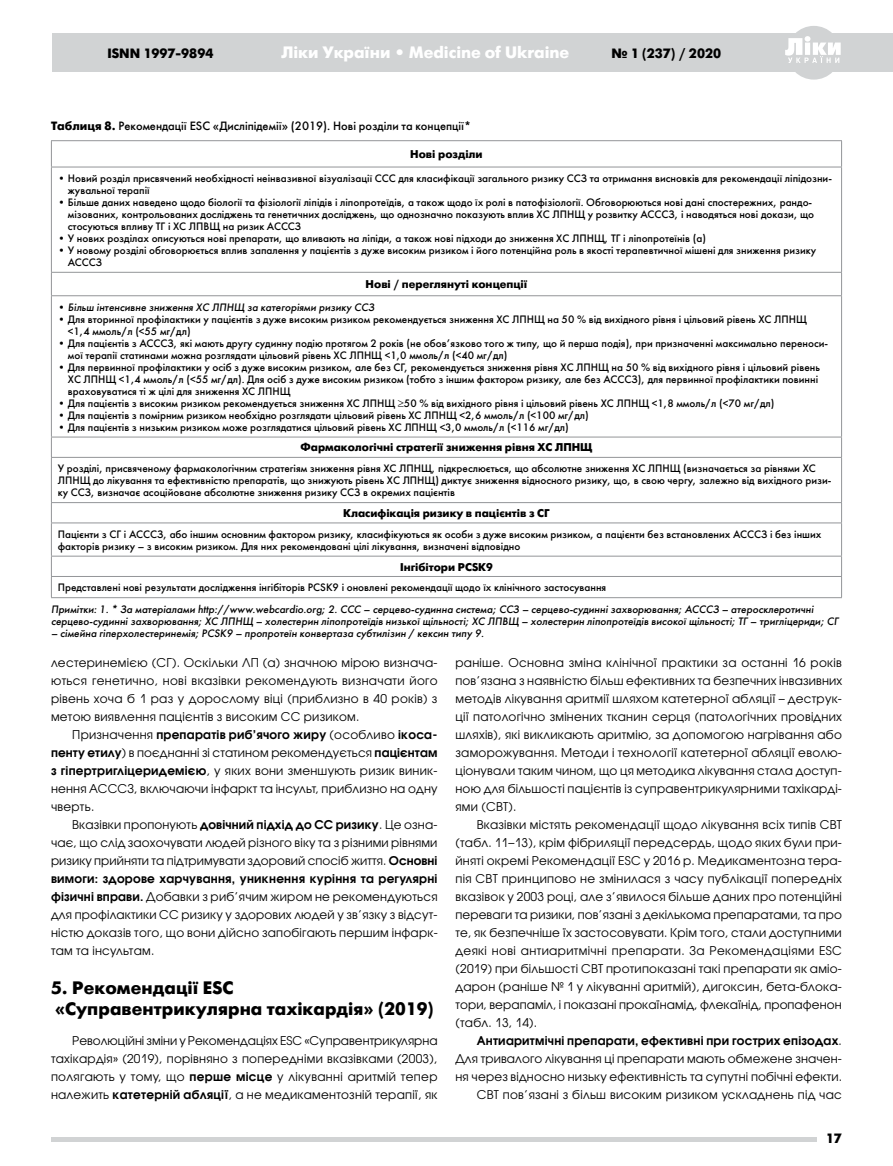
<style>
.page{position:relative;width:893px;height:1166px;background:#fff}
.page>*{position:absolute;margin:0;border:0;box-sizing:border-box;transform-origin:0 0}
.t1{font:700 18px/21px "Futura Futuris C";letter-spacing:.005em;color:#000}
.t2{font:700 16.5px "Futura Futuris C";color:#fff}
.t3{font:700 13.5px "Futura Futuris C";color:#000}
.t4{font:12px/18px "Avant Garde Gothic C";letter-spacing:.015em;color:#000;text-align:justify}
.t5{font:12px "Futura Futuris C";color:#000}
.t6{font:11.25px/12px "Futura Medium C";color:#000}
.t7{font:italic 11.25px/12px "Futura Medium C";color:#000}
.t8{font:700 11.25px "Futura Futuris C";color:#000}
.s1{font-weight:700}
.s2{font-style:normal}
</style>
<div class="page">
<hr style="left:51px;top:1137px;width:765px;height:3px;background:#d1d3d4">
<div style="left:53px;top:34px;width:840px;height:38px;background:#d1d3d4"></div>
<div style="left:787px;top:26px;width:54px;height:54px;background:#d1d3d4;border-radius:50%"></div>
<svg style="left:785px;top:36px;width:56px;height:27px"></svg>
<svg style="left:52px;top:141px;width:789px;height:416px"></svg>
<hr style="left:51px;top:167px;width:1px;height:105px;background:#939598">
<hr style="left:51px;top:296px;width:1px;height:140px;background:#939598">
<hr style="left:51px;top:457px;width:1px;height:45px;background:#939598">
<hr style="left:51px;top:523px;width:1px;height:32px;background:#939598">
<hr style="left:841px;top:167px;width:1px;height:105px;background:#939598">
<hr style="left:841px;top:296px;width:1px;height:140px;background:#939598">
<hr style="left:841px;top:457px;width:1px;height:45px;background:#939598">
<hr style="left:841px;top:523px;width:1px;height:32px;background:#939598">
<hr style="left:51px;top:597px;width:791px;height:1px;background:#939598">
<hr style="left:51px;top:140px;width:791px;height:1px;background:#939598">
<svg style="left:51px;top:141px;width:1px;height:26px"></svg>
<svg style="left:841px;top:141px;width:1px;height:26px"></svg>
<hr style="left:51px;top:167px;width:791px;height:1px;background:#939598">
<hr style="left:51px;top:272px;width:791px;height:1px;background:#939598">
<svg style="left:51px;top:272px;width:1px;height:23px"></svg>
<svg style="left:841px;top:272px;width:1px;height:23px"></svg>
<hr style="left:51px;top:295px;width:791px;height:1px;background:#939598">
<hr style="left:51px;top:436px;width:791px;height:1px;background:#939598">
<svg style="left:51px;top:437px;width:1px;height:20px"></svg>
<svg style="left:841px;top:437px;width:1px;height:20px"></svg>
<hr style="left:51px;top:457px;width:791px;height:1px;background:#939598">
<hr style="left:51px;top:502px;width:791px;height:1px;background:#939598">
<svg style="left:51px;top:503px;width:1px;height:19px"></svg>
<svg style="left:841px;top:503px;width:1px;height:19px"></svg>
<hr style="left:51px;top:522px;width:791px;height:1px;background:#939598">
<hr style="left:51px;top:555px;width:791px;height:1px;background:#939598">
<svg style="left:51px;top:556px;width:1px;height:41px"></svg>
<svg style="left:841px;top:556px;width:1px;height:41px"></svg>
<hr style="left:51px;top:576px;width:791px;height:1px;background:#939598">
<p class="t3" style="left:107px;top:45px;width:108px">ISNN 1997-9894</p>
<h2 class="t2" style="left:281px;top:43px;width:289px">Ліки України • Medicine of Ukraine</h2>
<p class="t3" style="left:611px;top:45px;width:111px">№ 1 (237) / 2020</p>
<p class="t5" style="left:51px;top:119px;width:422px"><span class="s1">Таблиця 8.</span> Рекомендації ESC «Дисліпідемії» (2019). Нові розділи та концепції*</p>
<p class="t8" style="left:410px;top:148px;width:74px">Нові розділи</p>
<p class="t6" style="left:68px;top:172px;width:765px;text-indent:-10px">• Новий розділ присвячений необхідності неінвазивної візуалізації ССС для класифікації загального ризику ССЗ та отримання висновків для рекомендації ліпідозни&shy;жувальної терапії</p>
<p class="t6" style="left:68px;top:196px;width:748px;text-indent:-10px">• Більше даних наведено щодо біології та фізіології ліпідів і ліпопротеїдів, а також щодо їх ролі в патофізіології. Обговорюються нові дані спостережних, рандо&shy;мізованих, контрольованих досліджень та генетичних досліджень, що однозначно показують вплив ХС ЛПНЩ у розвитку АСССЗ, і наводяться нові докази, що стосуються впливу ТГ і ХС ЛПВЩ на ризик АСССЗ</p>
<p class="t6" style="left:58px;top:232px;width:650px">• У нових розділах описуються нові препарати, що вливають на ліпіди, а також нові підходи до зниження ХС ЛПНЩ, ТГ і ліпопротеїнів (а)</p>
<p class="t6" style="left:68px;top:244px;width:750px;text-indent:-10px">• У новому розділі обговорюється вплив запалення у пацієнтів з дуже високим ризиком і його потенційна роль в якості терапевтичної мішені для зниження ризику<br>АСССЗ</p>
<p class="t8" style="left:366px;top:278px;width:163px">Нові / переглянуті концепції</p>
<p class="t7" style="left:58px;top:301px;width:318px"><span class="s2">•</span> Більш інтенсивне зниження ХС ЛПНЩ за категоріями ризику ССЗ</p>
<p class="t6" style="left:68px;top:313px;width:740px;text-indent:-10px">• Для вторинної профілактики у пацієнтів з дуже високим ризиком рекомендується зниження ХС ЛПНЩ на 50 % від вихідного рівня і цільовий рівень ХС ЛПНЩ &lt;1,4 ммоль/л (&lt;55 мг/дл)</p>
<p class="t6" style="left:68px;top:337px;width:762px;text-indent:-10px">• Для пацієнтів з АСССЗ, які мають другу судинну подію протягом 2 років (не обов’язково того ж типу, що й перша подія), при призначенні максимально переноси&shy;мої терапії статинами можна розглядати цільовий рівень ХС ЛПНЩ &lt;1,0 ммоль/л (&lt;40 мг/дл)</p>
<p class="t6" style="left:68px;top:361px;width:753px;text-indent:-10px">• Для первинної профілактики у осіб з дуже високим ризиком, але без СГ, рекомендується зниження рівня ХС ЛПНЩ на 50 % від вихідного рівня і цільовий рівень<br>ХС ЛПНЩ &lt;1,4 ммоль/л (&lt;55 мг/дл). Для осіб з дуже високим ризиком (тобто з іншим фактором ризику, але без АСССЗ), для первинної профілактики повинні враховуватися ті ж цілі для зниження ХС ЛПНЩ</p>
<p class="t6" style="left:58px;top:397px;width:718px">• Для пацієнтів з високим ризиком рекомендується зниження ХС ЛПНЩ ≥50 % від вихідного рівня і цільовий рівень ХС ЛПНЩ &lt;1,8 ммоль/л (&lt;70 мг/дл)</p>
<p class="t6" style="left:58px;top:409px;width:532px">• Для пацієнтів з помірним ризиком необхідно розглядати цільовий рівень ХС ЛПНЩ &lt;2,6 ммоль/л (&lt;100 мг/дл)</p>
<p class="t6" style="left:58px;top:421px;width:513px">• Для пацієнтів з низьким ризиком може розглядатися цільовий рівень ХС ЛПНЩ &lt;3,0 ммоль/л (&lt;116 мг/дл)</p>
<p class="t8" style="left:301px;top:441px;width:293px">Фармакологічні стратегії зниження рівня ХС ЛПНЩ</p>
<p class="t6" style="left:58px;top:462px;width:775px">У розділі, присвяченому фармакологічним стратегіям зниження рівня ХС ЛПНЩ, підкреслюється, що абсолютне зниження ХС ЛПНЩ (визначається за рівнями ХС<br>ЛПНЩ до лікування та ефективністю препаратів, що знижують рівень ХС ЛПНЩ) диктує зниження відносного ризику, що, в свою чергу, залежно від вихідного ризи&shy;ку ССЗ, визначає асоційоване абсолютне зниження ризику ССЗ в окремих пацієнтів</p>
<p class="t8" style="left:343px;top:506px;width:208px">Класифікація ризику в пацієнтів з СГ</p>
<p class="t6" style="left:58px;top:528px;width:765px">Пацієнти з СГ і АСССЗ, або іншим основним фактором ризику, класифікуються як особи з дуже високим ризиком, а пацієнти без встановлених АСССЗ і без інших факторів ризику – з високим ризиком. Для них рекомендовані цілі лікування, визначені відповідно</p>
<p class="t8" style="left:400px;top:560px;width:94px">Інгібітори PCSK9</p>
<p class="t6" style="left:58px;top:581px;width:550px">Представлені нові результати дослідження інгібіторів PCSK9 і оновлені рекомендації щодо їх клінічного застосування</p>
<p class="t7" style="left:51px;top:602px;width:789px">Примітки: 1. * За матеріалами http://www.webcardio.org; 2. ССС – серцево-судинна система; ССЗ – серцево-судинні захворювання; АСССЗ – атеросклеротичні серцево-судинні захворювання; ХС ЛПНЩ – холестерин ліпопротеїдів низької щільності; ХС ЛПВЩ – холестерин ліпопротеїдів високої щільності; ТГ – тригліцериди; СГ</p>
<p class="t7" style="left:51px;top:626px;width:434px">– сімейна гіперхолестеринемія; PCSK9 – пропротеїн конвертаза субтилізин / кексин типу 9.</p>
<p class="t4" style="left:51px;top:653px;width:388px">лестеринемією (СГ). Оскільки ЛП (а) значною мірою визнача&shy;ються генетично, нові вказівки рекомендують визначати його рівень хоча б 1 раз у дорослому віці (приблизно в 40 років) з метою виявлення пацієнтів з високим СС ризиком.</p>
<p class="t4" style="left:51px;top:725px;width:388px;text-indent:21px">Призначення <span class="s1">препаратів риб’ячого жиру</span> (особливо <span class="s1">ікоса&shy;пенту етилу</span>) в поєднанні зі статином рекомендується <span class="s1">пацієнтам з гіпертригліцеридемією</span>, у яких вони зменшують ризик виник&shy;нення АСССЗ, включаючи інфаркт та інсульт, приблизно на одну чверть.</p>
<p class="t4" style="left:51px;top:815px;width:388px;text-indent:21px">Вказівки пропонують <span class="s1">довічний підхід до СС ризику</span>. Це озна&shy;чає, що слід заохочувати людей різного віку та з різними рівнями ризику прийняти та підтримувати здоровий спосіб життя. <span class="s1">Основні вимоги: здорове харчування, уникнення куріння та регулярні фізичні вправи.</span> Добавки з риб’ячим жиром не рекомендуються для профілактики СС ризику у здорових людей у зв’язку з відсут&shy;ністю доказів того, що вони дійсно запобігають першим інфарк&shy;там та інсультам.</p>
<h1 class="t1" style="left:51px;top:977px;width:385px">5. Рекомендації ESC «Суправентрикулярна тахікардія» (2019)</h1>
<p class="t4" style="left:51px;top:1031px;width:388px;text-indent:21px">Революційні зміни у Рекомендаціях ESC «Суправентрикулярна тахікардія» (2019), порівняно з попередніми вказівками (2003), полягають у тому, що <span class="s1">перше місце</span> у лікуванні аритмій тепер належить <span class="s1">катетерній абляції</span>, а не медикаментозній терапії, як</p>
<p class="t4" style="left:455px;top:653px;width:388px">раніше. Основна зміна клінічної практики за останні 16 років пов’язана з наявністю більш ефективних та безпечних інвазивних методів лікування аритмії шляхом катетерної абляції – деструк&shy;ції патологічно змінених тканин серця (патологічних провідних шляхів), які викликають аритмію, за допомогою нагрівання або заморожування. Методи і технології катетерної абляції еволю&shy;ціонували таким чином, що ця методика лікування стала доступ&shy;ною для більшості пацієнтів із суправентрикулярними тахікарді&shy;ями (СВТ).</p>
<p class="t4" style="left:455px;top:815px;width:388px;text-indent:21px">Вказівки містять рекомендації щодо лікування всіх типів СВТ (табл. 11–13), крім фібриляції передсердь, щодо яких були при&shy;йняті окремі Рекомендації ESC у 2016 р. Медикаментозна тера&shy;пія СВТ принципово не змінилася з часу публікації попередніх вказівок у 2003 році, але з’явилося більше даних про потенційні переваги та ризики, пов’язані з декількома препаратами, та про те, як безпечніше їх застосовувати. Крім того, стали доступними деякі нові антиаритмічні препарати. За Рекомендаціями ESC (2019) при більшості СВТ протипоказані такі препарати як аміо&shy;дарон (раніше № 1 у лікуванні аритмій), дигоксин, бета-блока&shy;тори, верапаміл, і показані прокаїнамід, флекаїнід, пропафенон (табл. 13, 14).</p>
<p class="t4" style="left:455px;top:1031px;width:388px;text-align:right"><span class="s1">Антиаритмічні препарати, ефективні при гострих епізодах</span>.<br>Для тривалого лікування ці препарати мають обмежене значен&shy;ня через відносно низьку ефективність та супутні побічні ефекти.<br>СВТ пов’язані з більш високим ризиком ускладнень під час</p>
<p class="t3" style="left:826px;top:1130px;width:18px">17</p>
</div>
